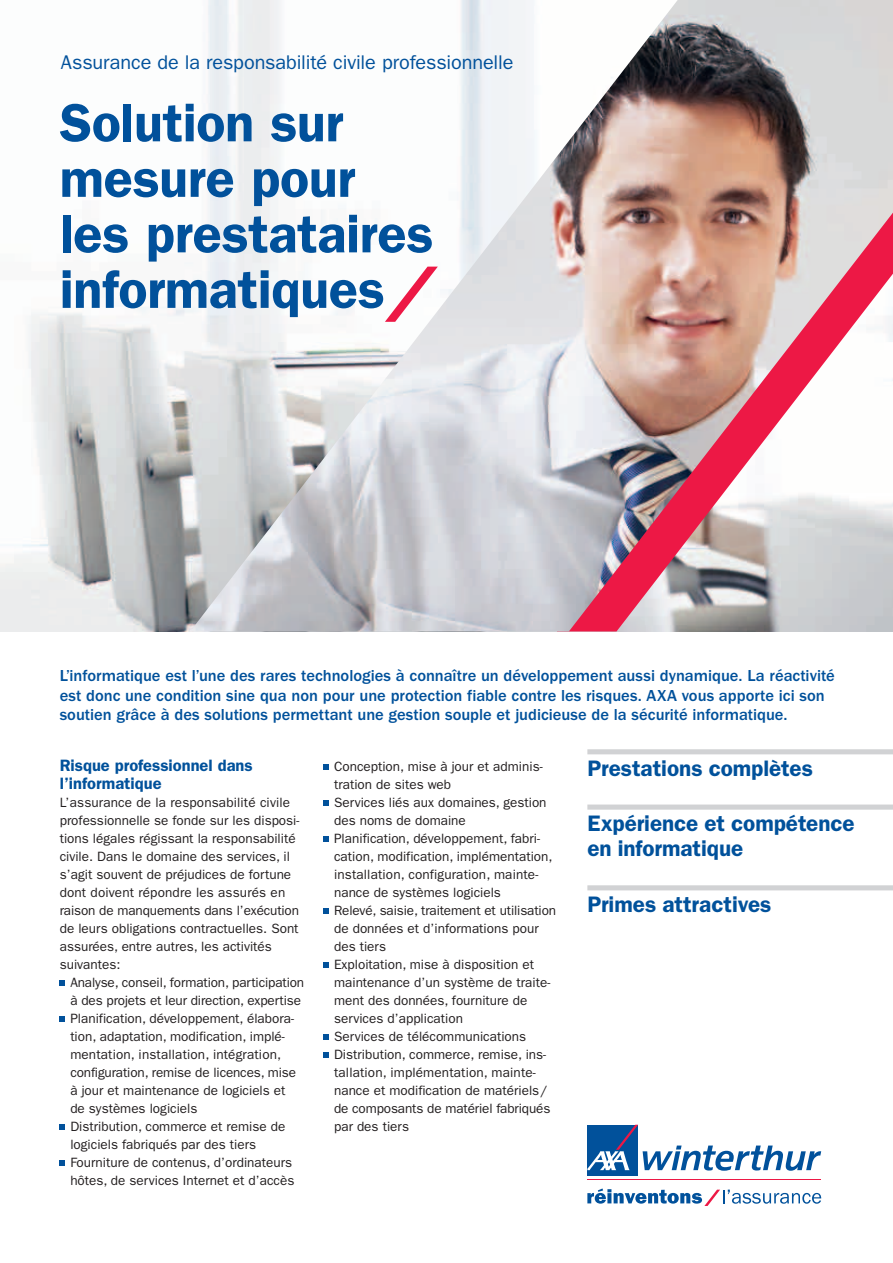
<style>
.page{position:relative;width:893px;height:1263px;background:#fff}
.page>*{position:absolute;margin:0;border:0;box-sizing:border-box;transform-origin:0 0}
.t1{font:600 54px/55.5px "ITC Franklin Gothic Std";letter-spacing:-.005em;color:#01519b}
.t2{font:600 22.5px/25.5px "ITC Franklin Gothic Std";color:#01519b}
.t3{font:19.8px "ITC Franklin Gothic Std";letter-spacing:-.005em;color:#01519b}
.t4{font:500 16.5px/19.5px "ITC Franklin Gothic Std";color:#01519b}
.t5{font:600 16.5px/18px "ITC Franklin Gothic Std";color:#01519b}
.t6{font:13.5px/18px "ITC Franklin Gothic Std";color:#231f20}
</style>
<div class="page">
<img style="left:0;top:263px;width:190px;height:368px">
<img style="left:190px;top:0;width:703px;height:631px">
<svg style="left:385px;top:267px;width:53px;height:55px"></svg>
<svg style="left:60px;top:980px;width:5px;height:6px"></svg>
<svg style="left:60px;top:1016px;width:5px;height:6px"></svg>
<svg style="left:60px;top:1124px;width:5px;height:6px"></svg>
<svg style="left:60px;top:1160px;width:5px;height:6px"></svg>
<svg style="left:323px;top:764px;width:6px;height:6px"></svg>
<svg style="left:323px;top:800px;width:6px;height:6px"></svg>
<svg style="left:323px;top:836px;width:6px;height:6px"></svg>
<svg style="left:323px;top:908px;width:6px;height:6px"></svg>
<svg style="left:323px;top:962px;width:6px;height:6px"></svg>
<svg style="left:323px;top:1034px;width:6px;height:6px"></svg>
<svg style="left:323px;top:1052px;width:6px;height:6px"></svg>
<div style="left:587px;top:749px;width:306px;height:5px;background:#d1d2d4"></div>
<div style="left:587px;top:804px;width:306px;height:6px;background:#d1d2d4"></div>
<div style="left:587px;top:885px;width:306px;height:5px;background:#d1d2d4"></div>
<div style="left:587px;top:1125px;width:51px;height:50px;background:#01519b"></div>
<hr style="left:587px;top:1179px;width:234px;height:1px;background:#ed1845">
<svg style="left:587px;top:1125px;width:234px;height:46px"></svg>
<svg style="left:587px;top:1188px;width:234px;height:17px"></svg>
<h3 class="t3" style="left:61px;top:51px;width:454px">Assurance de la responsabilité civile professionnelle</h3>
<h1 class="t1" style="left:60px;top:95px;width:375px">Solution sur mesure pour les prestataires informatiques</h1>
<p class="t4" style="left:60px;top:666px;width:777px">L’informatique est l’une des rares technologies à connaître un développement aussi dynamique. La réactivité est donc une condition sine qua non pour une protection fiable contre les risques. AXA vous apporte ici son soutien grâce à des solutions permettant une gestion souple et judicieuse de la sécurité informatique.</p>
<p class="t5" style="left:60px;top:757px;width:195px">Risque professionnel dans l’informatique</p>
<p class="t6" style="left:60px;top:794px;width:241px">L’assurance de la responsabilité civile professionnelle se fonde sur les disposi&shy;tions légales régissant la responsabilité civile. Dans le domaine des services, il s’agit souvent de préjudices de fortune dont doivent répondre les assurés en raison de manquements dans l’exécution de leurs obligations contractuelles. Sont assurées, entre autres, les activités suivantes:</p>
<p class="t6" style="left:70px;top:974px;width:235px">Analyse, conseil, formation, participation à des projets et leur direction, expertise Planification, développement, élabora&shy;tion, adaptation, modification, implé&shy;mentation, installation, intégration, configuration, remise de licences, mise à jour et maintenance de logiciels et<br>de systèmes logiciels<br>Distribution, commerce et remise de logiciels fabriqués par des tiers Fourniture de contenus, d’ordinateurs hôtes, de services Internet et d’accès</p>
<p class="t6" style="left:334px;top:758px;width:224px">Conception, mise à jour et adminis&shy;tration de sites web<br>Services liés aux domaines, gestion des noms de domaine<br>Planification, développement, fabri&shy;cation, modification, implémentation, installation, configuration, mainte&shy;nance de systèmes logiciels<br>Relevé, saisie, traitement et utilisation de données et d’informations pour des tiers<br>Exploitation, mise à disposition et maintenance d’un système de traite&shy;ment des données, fourniture de services d’application<br>Services de télécommunications<br>Distribution, commerce, remise, ins&shy;tallation, implémentation, mainte&shy;nance et modification de matériels/ de composants de matériel fabriqués par des tiers</p>
<h2 class="t2" style="left:587px;top:755px;width:227px">Prestations complètes</h2>
<h2 class="t2" style="left:587px;top:810px;width:269px">Expérience et compétence en informatique</h2>
<h2 class="t2" style="left:587px;top:891px;width:186px">Primes attractives</h2>
</div>
